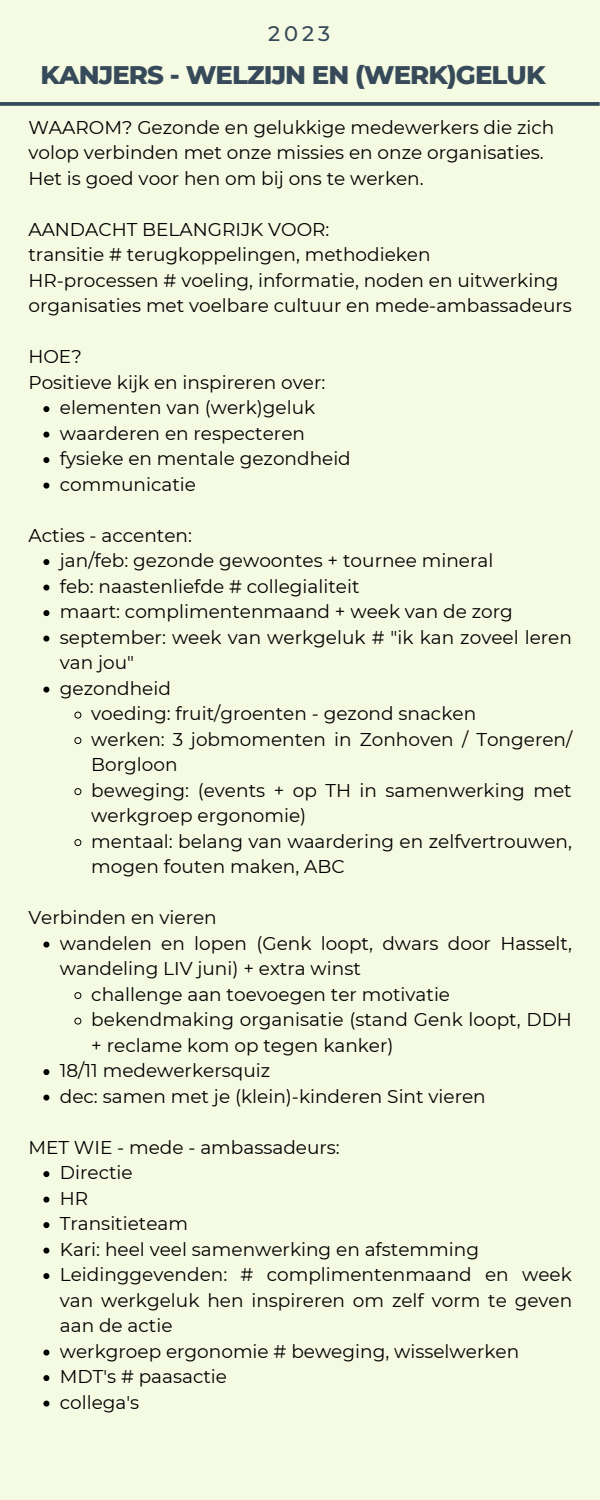
<style>
.page{position:relative;width:600px;height:1500px;background:#f5fae2}
.page>*{position:absolute;margin:0;border:0;box-sizing:border-box;transform-origin:0 0}
.t1{font:800 26px "Montserrat";letter-spacing:-.035em;color:#364a5a}
.t2{font:500 21px "Montserrat";color:#364a5a}
.t3{font:18.5px/25.5px "Montserrat";color:#000}
</style>
<div class="page">
<svg style="left:43px;top:406px;width:6px;height:6px"></svg>
<svg style="left:43px;top:432px;width:6px;height:6px"></svg>
<svg style="left:43px;top:457px;width:6px;height:6px"></svg>
<svg style="left:43px;top:483px;width:6px;height:6px"></svg>
<svg style="left:43px;top:559px;width:6px;height:6px"></svg>
<svg style="left:43px;top:585px;width:6px;height:6px"></svg>
<svg style="left:43px;top:610px;width:6px;height:6px"></svg>
<svg style="left:43px;top:636px;width:6px;height:6px"></svg>
<svg style="left:43px;top:687px;width:6px;height:6px"></svg>
<svg style="left:74px;top:711px;width:8px;height:8px"></svg>
<svg style="left:74px;top:737px;width:8px;height:7px"></svg>
<svg style="left:74px;top:788px;width:8px;height:7px"></svg>
<svg style="left:74px;top:839px;width:8px;height:7px"></svg>
<svg style="left:43px;top:942px;width:6px;height:6px"></svg>
<svg style="left:74px;top:992px;width:8px;height:7px"></svg>
<svg style="left:74px;top:1017px;width:8px;height:8px"></svg>
<svg style="left:43px;top:1069px;width:6px;height:6px"></svg>
<svg style="left:43px;top:1095px;width:6px;height:6px"></svg>
<svg style="left:43px;top:1171px;width:6px;height:6px"></svg>
<svg style="left:43px;top:1197px;width:6px;height:6px"></svg>
<svg style="left:43px;top:1222px;width:6px;height:6px"></svg>
<svg style="left:43px;top:1248px;width:6px;height:6px"></svg>
<svg style="left:43px;top:1273px;width:6px;height:6px"></svg>
<svg style="left:43px;top:1350px;width:6px;height:6px"></svg>
<svg style="left:43px;top:1375px;width:6px;height:6px"></svg>
<svg style="left:43px;top:1401px;width:6px;height:6px"></svg>
<svg style="left:0;top:102px;width:600px;height:4px;background:#415462"></svg>
<p class="t2" style="left:268px;top:20px;width:63px">2023</p>
<h1 class="t1" style="left:41px;top:59px;width:506px">KANJERS - WELZIJN EN (WERK)GELUK</h1>
<p class="t3" style="left:28px;top:114px;width:528px">WAAROM? Gezonde en gelukkige medewerkers die zich volop verbinden met onze missies en onze organisaties.<br>Het is goed voor hen om bij ons te werken.</p>
<p class="t3" style="left:28px;top:216px;width:545px">AANDACHT BELANGRIJK VOOR:<br>transitie # terugkoppelingen, methodieken<br>HR-processen # voeling, informatie, noden en uitwerking organisaties met voelbare cultuur en mede-ambassadeurs</p>
<p class="t3" style="left:28px;top:344px;width:298px">HOE?<br>Positieve kijk en inspireren over:</p>
<p class="t3" style="left:60px;top:395px;width:293px">elementen van (werk)geluk waarderen en respecteren fysieke en mentale gezondheid communicatie</p>
<p class="t3" style="left:28px;top:522px;width:165px">Acties - accenten:</p>
<p class="t3" style="left:60px;top:548px;width:435px">jan/feb: gezonde gewoontes + tournee mineral</p>
<p class="t3" style="left:60px;top:573px;width:301px">feb: naastenliefde # collegialiteit</p>
<p class="t3" style="left:60px;top:599px;width:455px">maart: complimentenmaand + week van de zorg</p>
<p class="t3" style="left:60px;top:624px;width:514px">september: week van werkgeluk # "ik kan zoveel leren</p>
<p class="t3" style="left:60px;top:650px;width:76px">van jou"</p>
<p class="t3" style="left:60px;top:675px;width:113px">gezondheid</p>
<p class="t3" style="left:91px;top:701px;width:386px">voeding: fruit/groenten - gezond snacken</p>
<p class="t3" style="left:91px;top:726px;width:483px">werken: 3 jobmomenten in Zonhoven / Tongeren/</p>
<p class="t3" style="left:91px;top:752px;width:88px">Borgloon</p>
<p class="t3" style="left:91px;top:777px;width:482px">beweging: (events + op TH in samenwerking met</p>
<p class="t3" style="left:91px;top:803px;width:217px">werkgroep ergonomie)</p>
<p class="t3" style="left:91px;top:828px;width:482px">mentaal: belang van waardering en zelfvertrouwen,</p>
<p class="t3" style="left:91px;top:854px;width:255px">mogen fouten maken, ABC</p>
<p class="t3" style="left:28px;top:905px;width:190px">Verbinden en vieren</p>
<p class="t3" style="left:60px;top:930px;width:514px">wandelen en lopen (Genk loopt, dwars door Hasselt,</p>
<p class="t3" style="left:60px;top:956px;width:303px">wandeling LIV juni) + extra winst</p>
<p class="t3" style="left:91px;top:981px;width:360px">challenge aan toevoegen ter motivatie</p>
<p class="t3" style="left:91px;top:1007px;width:482px">bekendmaking organisatie (stand Genk loopt, DDH</p>
<p class="t3" style="left:91px;top:1032px;width:304px">+ reclame kom op tegen kanker)</p>
<p class="t3" style="left:60px;top:1058px;width:212px">18/11 medewerkersquiz</p>
<p class="t3" style="left:60px;top:1083px;width:427px">dec: samen met je (klein)-kinderen Sint vieren</p>
<p class="t3" style="left:28px;top:1134px;width:313px">MET WIE - mede - ambassadeurs:</p>
<p class="t3" style="left:60px;top:1160px;width:514px">Directie<br>HR<br>Transitieteam<br>Kari: heel veel samenwerking en afstemming<br>Leidinggevenden: # complimentenmaand en week van werkgeluk hen inspireren om zelf vorm te geven aan de actie<br>werkgroep ergonomie # beweging, wisselwerken<br>MDT's # paasactie<br>collega's</p>
</div>
